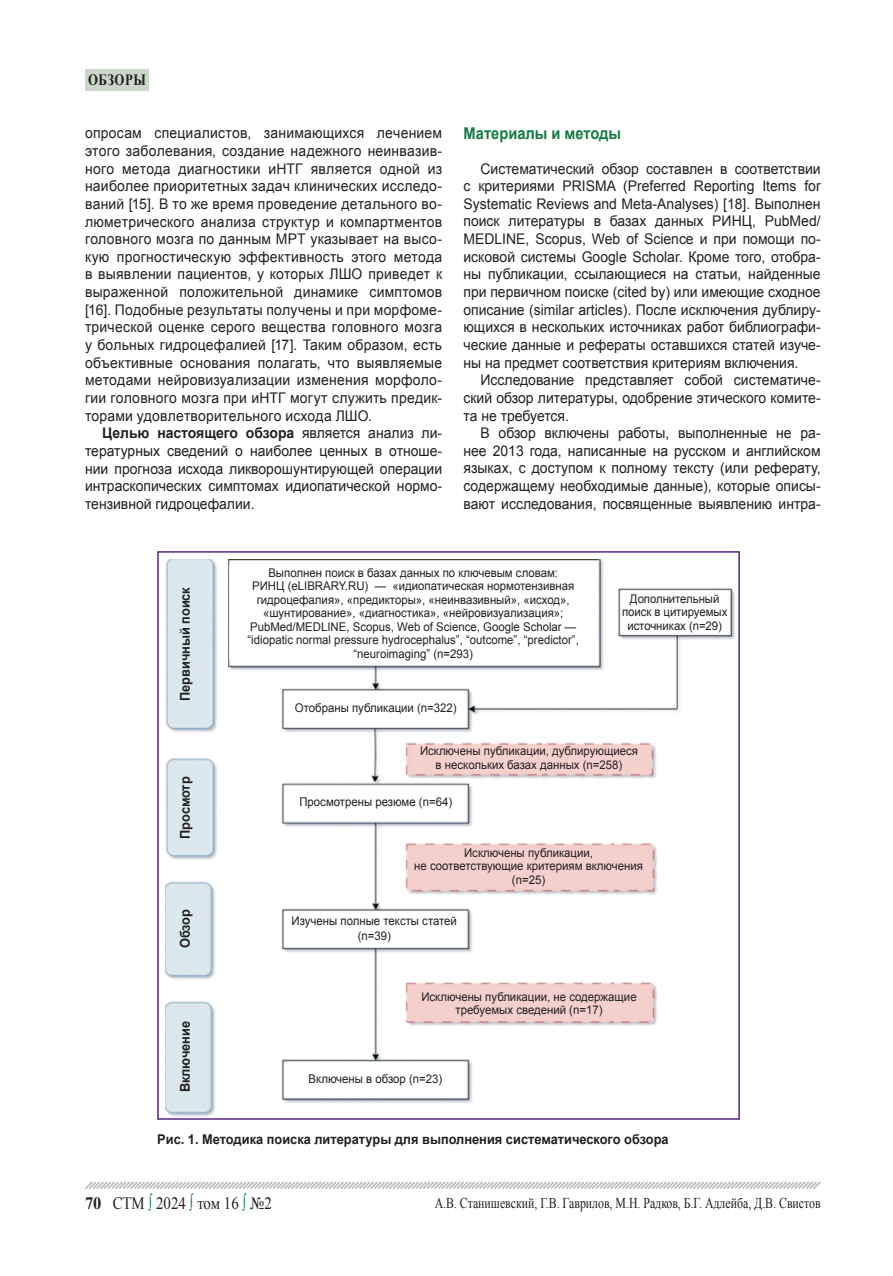
<style>
.page{position:relative;width:893px;height:1276px;background:#fff}
.page>*{position:absolute;margin:0;border:0;box-sizing:border-box;transform-origin:0 0}
.t1{font:17.4px "Times New Roman";color:#231f20;scale:.86 1}
.t2{font:700 16.2px "Arial";color:#127c43;scale:.9 1}
.t3{font:700 15.75px "Times New Roman";letter-spacing:.04em;color:#231f20;scale:.81 1}
.t4{font:15px "Times New Roman";color:#231f20;scale:.79 1}
.t5{font:14.7px/17.7px "Arial";color:#231f20;text-align:justify;scale:.95 1}
.t6{font:700 13.5px "Arial";color:#231f20;scale:.95 1}
.t7{font:12px/13.5px "Arial";color:#231f20;text-align:center;scale:.95 1}
.s1{font-weight:700}
.s2{color:#127c43}
</style>
<div class="page">
<svg style="left:85px;top:1181px;width:736px;height:8px"></svg>
<div style="left:85px;top:69px;width:64px;height:22px;background:#cbd8c9"></div>
<img style="left:165px;top:559px;width:570px;height:557px">
<div style="left:157px;top:551px;width:583px;height:568px;border:2px solid #542685"></div>
<hr style="left:229px;top:559px;width:370px;height:1px;background:#231f20">
<p class="t3" style="left:88px;top:69px;width:73px">обзоры</p>
<p class="t5" style="left:85px;top:124px;width:377px">опросам специалистов, занимающихся лечением этого заболевания, создание надежного неинвазив&shy;ного метода диагностики иНТГ является одной из наиболее приоритетных задач клинических исследо&shy;ваний [15]. В то же время проведение детального во&shy;люметрического анализа структур и компартментов головного мозга по данным МРТ указывает на высо&shy;кую прогностическую эффективность этого метода в выявлении пациентов, у которых ЛШО приведет к выраженной положительной динамике симптомов [16]. Подобные результаты получены и при морфоме&shy;трической оценке серого вещества головного мозга у больных гидроцефалией [17]. Таким образом, есть объективные основания полагать, что выявляемые методами нейровизуализации изменения морфоло&shy;гии головного мозга при иНТГ могут служить предик&shy;торами удовлетворительного исхода ЛШО.</p>
<p class="t5" style="left:85px;top:424px;width:377px;text-indent:17px"><span class="s1">Целью настоящего обзора</span> является анализ ли&shy;тературных сведений о наиболее ценных в отноше&shy;нии прогноза исхода ликворошунтирующей операции интраскопических симптомах идиопатической нормо&shy;тензивной гидроцефалии.</p>
<p class="t2" style="left:463px;top:122px;width:177px">Материалы и методы</p>
<p class="t5" style="left:463px;top:160px;width:377px;text-indent:17px">Систематический обзор составлен в соответствии с критериями PRISMA (Preferred Reporting Items for Systematic Reviews and Meta-Analyses) [18]. Выполнен поиск литературы в базах данных РИНЦ, PubMed/ MEDLINE, Scopus, Web of Science и при помощи по&shy;исковой системы Google Scholar. Кроме того, отобра&shy;ны публикации, ссылающиеся на статьи, найденные при первичном поиске (cited by) или имеющие сходное описание (similar articles). После исключения дублиру&shy;ющихся в нескольких источниках работ библиографи&shy;ческие данные и рефераты оставшихся статей изуче&shy;ны на предмет соответствия критериям включения.</p>
<p class="t5" style="left:463px;top:371px;width:377px;text-indent:17px">Исследование представляет собой систематиче&shy;ский обзор литературы, одобрение этического комите&shy;та не требуется.</p>
<p class="t5" style="left:463px;top:424px;width:377px;text-indent:17px">В обзор включены работы, выполненные не ра&shy;нее 2013 года, написанные на русском и английском языках, с доступом к полному тексту (или реферату, содержащему необходимые данные), которые описы&shy;вают исследования, посвященные выявлению интра-</p>
<p class="t6" style="left:176px;top:701px;width:121px;rotate:-90deg">Первичный поиск</p>
<p class="t6" style="left:176px;top:839px;width:67px;rotate:-90deg">Просмотр</p>
<p class="t6" style="left:176px;top:948px;width:43px;rotate:-90deg">Обзор</p>
<p class="t6" style="left:176px;top:1092px;width:77px;rotate:-90deg">Включение</p>
<p class="t7" style="left:248px;top:566px;width:350px">Выполнен поиск в базах данных по ключевым словам:<br>РИНЦ (еLIBRARY.RU) — «идиопатическая нормотензивная гидроцефалия», «предикторы», «неинвазивный», «исход», «шунтирование», «диагностика», «нейровизуализация»; PubMed/MEDLINE, Scopus, Web of Science, Google Scholar — “idiopatic normal pressure hydrocephalus”, “outcome”, “predictor”, “neuroimaging” (n=293)</p>
<p class="t7" style="left:622px;top:592px;width:112px">Дополнительный поиск в цитируемых источниках (n=29)</p>
<p class="t7" style="left:295px;top:701px;width:172px">Отобраны публикации (n=322)</p>
<p class="t7" style="left:420px;top:744px;width:231px">Исключены публикации, дублирующиеся в нескольких базах данных (n=258)</p>
<p class="t7" style="left:299px;top:795px;width:162px">Просмотрены резюме (n=64)</p>
<p class="t7" style="left:414px;top:846px;width:242px">Исключены публикации,<br>не соответствующие критериям включения (n=25)</p>
<p class="t7" style="left:292px;top:914px;width:176px;line-height:14.4px">Изучены полные тексты статей (n=39)</p>
<p class="t7" style="left:421px;top:989px;width:228px">Исключены публикации, не содержащие требуемых сведений (n=17)</p>
<p class="t7" style="left:309px;top:1072px;width:142px">Включены в обзор (n=23)</p>
<p class="t6" style="left:157px;top:1130px;width:540px">Рис. 1. Методика поиска литературы для выполнения систематического обзора</p>
<p class="t1" style="left:85px;top:1191px;width:219px"><span class="s1">70</span> СТМ <span class="s2">∫</span> 2024 <span class="s2">∫</span> том 16 <span class="s2">∫</span> №2</p>
<p class="t4" style="left:435px;top:1192px;width:490px">А.В. Станишевский, Г.В. Гаврилов, М.Н. Радков, Б.Г. Адлейба, Д.В. Свистов</p>
</div>
